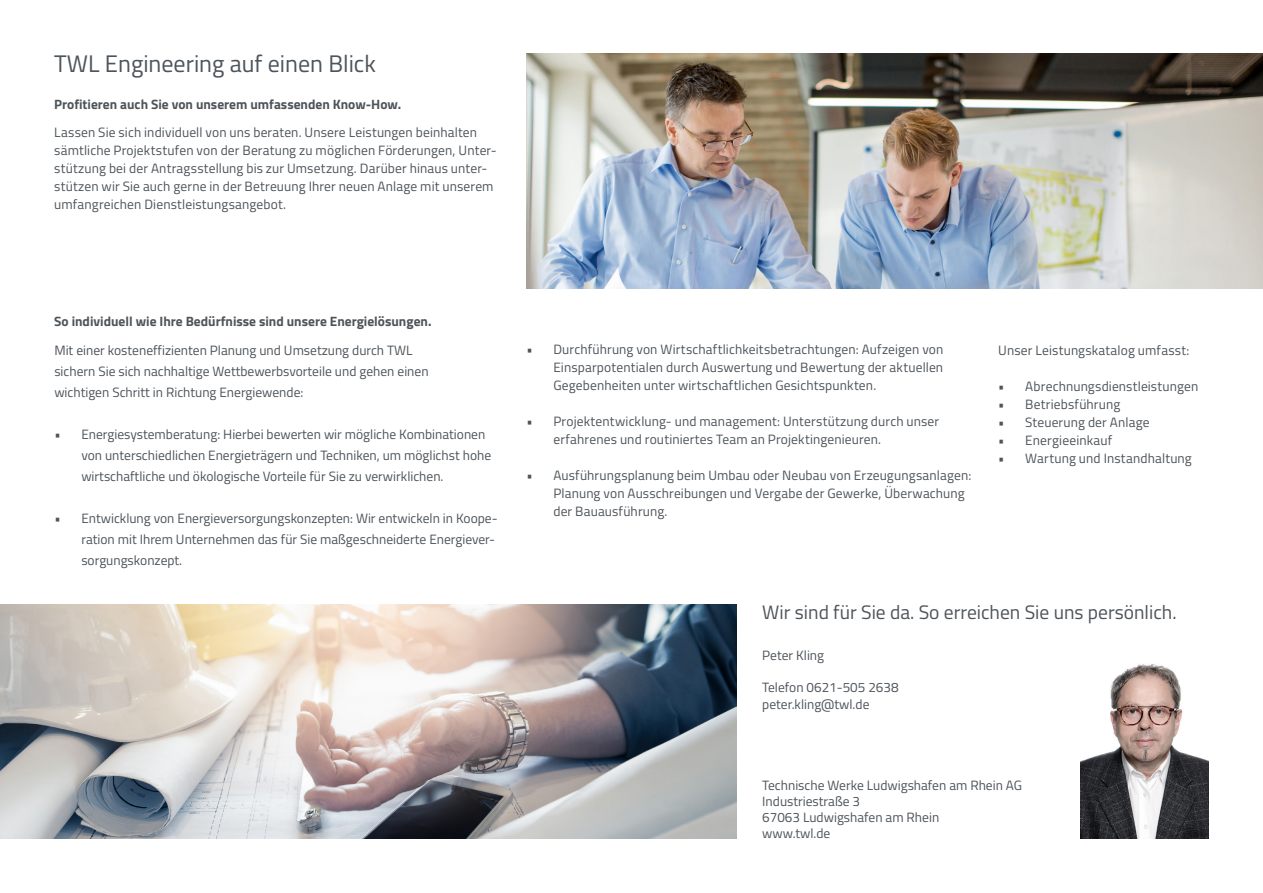
<style>
.page{position:relative;width:1263px;height:893px;background:#fff}
.page>*{position:absolute;margin:0;border:0;box-sizing:border-box;transform-origin:0 0}
.t1{font:24px "Titillium";color:#4d545a}
.t2{font:19.5px "Titillium";color:#4d545a}
.t3{font:13.5px/18px "Titillium";letter-spacing:.005em;color:#4d545a}
.t4{font:700 13.5px "Titillium";color:#4d545a}
</style>
<div class="page">
<img style="left:526px;top:54px;width:737px;height:235px">
<img style="left:0;top:605px;width:737px;height:234px">
<img style="left:1081px;top:664px;width:128px;height:175px">
<h1 class="t1" style="left:54px;top:46px;width:323px">TWL Engineering auf einen Blick</h1>
<p class="t4" style="left:54px;top:94px;width:348px">Profitieren auch Sie von unserem umfassenden Know-How.</p>
<p class="t3" style="left:54px;top:123px;width:444px">Lassen Sie sich individuell von uns beraten. Unsere Leistungen beinhalten sämtliche Projektstufen von der Beratung zu möglichen Förderungen, Unter&shy;stützung bei der Antragsstellung bis zur Umsetzung. Darüber hinaus unter&shy;stützen wir Sie auch gerne in der Betreuung Ihrer neuen Anlage mit unserem umfangreichen Dienstleistungsangebot.</p>
<p class="t4" style="left:54px;top:311px;width:379px">So individuell wie Ihre Bedürfnisse sind unsere Energielösungen.</p>
<p class="t3" style="left:54px;top:339px;width:376px;line-height:21px">Mit einer kosteneffizienten Planung und Umsetzung durch TWL sichern Sie sich nachhaltige Wettbewerbsvorteile und gehen einen wichtigen Schritt in Richtung Energiewende:</p>
<p class="t3" style="left:81px;top:423px;width:411px;line-height:21px;text-indent:-27px">• Energiesystemberatung: Hierbei bewerten wir mögliche Kombinationen von unterschiedlichen Energieträgern und Techniken, um möglichst hohe wirtschaftliche und ökologische Vorteile für Sie zu verwirklichen.</p>
<p class="t3" style="left:81px;top:507px;width:418px;line-height:21px;text-indent:-27px">• Entwicklung von Energieversorgungskonzepten: Wir entwickeln in Koope&shy;ration mit Ihrem Unternehmen das für Sie maßgeschneiderte Energiever&shy;sorgungskonzept.</p>
<p class="t3" style="left:553px;top:340px;width:392px;text-align:justify;text-indent:-27px">• Durchführung von Wirtschaftlichkeitsbetrachtungen: Aufzeigen von Einsparpotentialen durch Auswertung und Bewertung der aktuellen Gegebenheiten unter wirtschaftlichen Gesichtspunkten.</p>
<p class="t3" style="left:553px;top:412px;width:387px;text-indent:-27px">• Projektentwicklung- und management: Unterstützung durch unser erfahrenes und routiniertes Team an Projektingenieuren.</p>
<p class="t3" style="left:553px;top:466px;width:419px;text-indent:-27px">• Ausführungsplanung beim Umbau oder Neubau von Erzeugungsanlagen:<br>Planung von Ausschreibungen und Vergabe der Gewerke, Überwachung der Bauausführung.</p>
<p class="t3" style="left:998px;top:340px;width:193px">Unser Leistungskatalog umfasst:</p>
<p class="t3" style="left:998px;top:376px;width:201px">• Abrechnungsdienstleistungen</p>
<p class="t3" style="left:998px;top:394px;width:124px">• Betriebsführung</p>
<p class="t3" style="left:998px;top:412px;width:153px">• Steuerung der Anlage</p>
<p class="t3" style="left:998px;top:430px;width:115px">• Energieeinkauf</p>
<p class="t3" style="left:998px;top:448px;width:195px">• Wartung und Instandhaltung</p>
<h2 class="t2" style="left:762px;top:598px;width:416px">Wir sind für Sie da. So erreichen Sie uns persönlich.</h2>
<p class="t3" style="left:762px;top:646px;width:63px">Peter Kling</p>
<p class="t3" style="left:762px;top:679px;width:138px;line-height:16.2px">Telefon 0621-505 2638 peter.kling@twl.de</p>
<p class="t3" style="left:762px;top:776px;width:261px;line-height:16.2px">Technische Werke Ludwigshafen am Rhein AG<br>Industriestraße 3<br>67063 Ludwigshafen am Rhein<br>www.twl.de</p>
</div>
